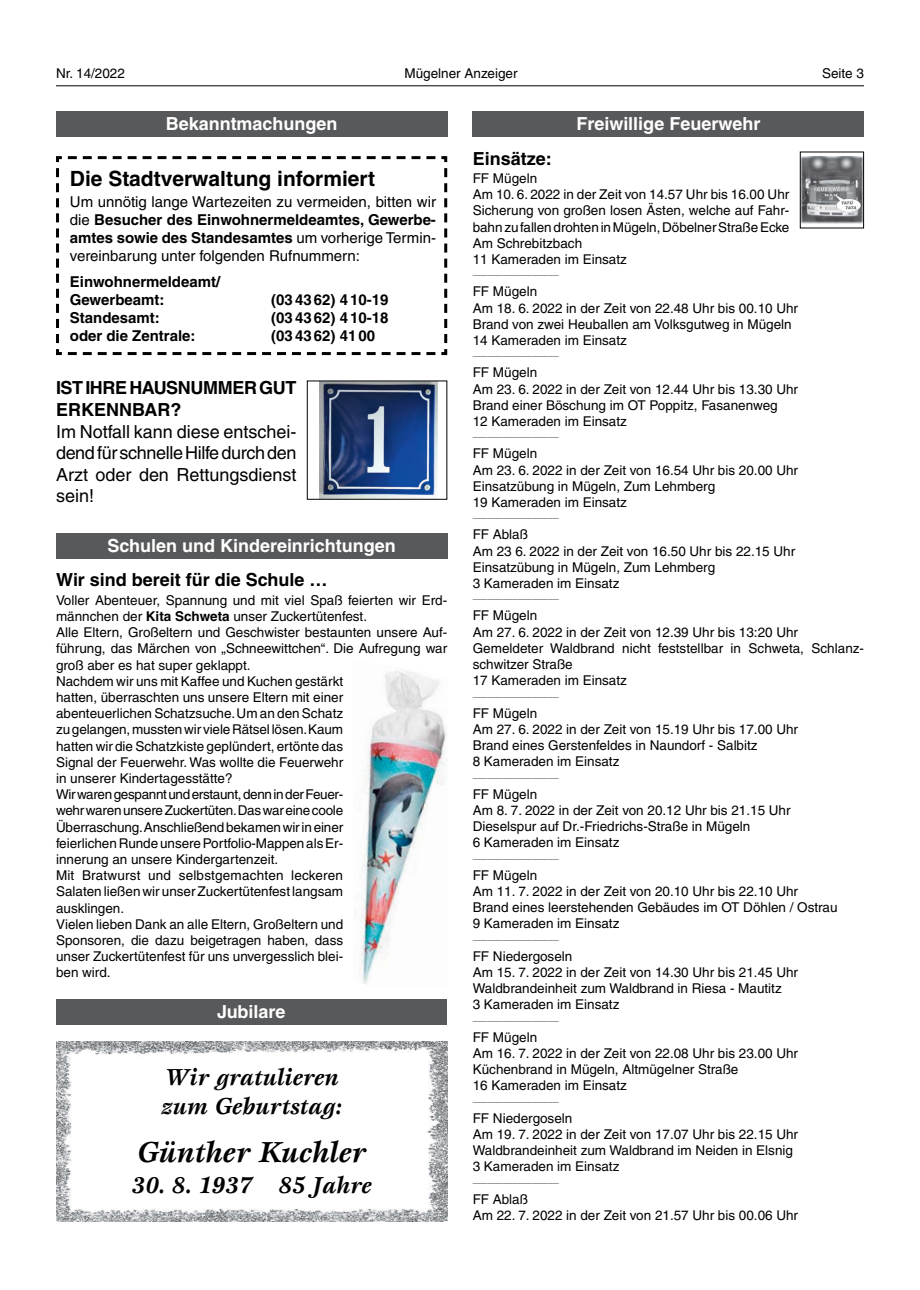
<style>
.page{position:relative;width:920px;height:1290px;background:#fff}
.page>*{position:absolute;margin:0;border:0;box-sizing:border-box;transform-origin:0 0}
.t1{font:italic 700 30px "Esprit";color:#000}
.t2{font:italic 700 24px/28.8px "Esprit";color:#000}
.t3{font:700 21px "Helvetica";color:#000}
.t4{font:18px/21.6px "Helvetica";color:#000;text-align:justify}
.t5{font:700 18px "Helvetica";color:#fff}
.t6{font:700 18px "Helvetica";color:#000}
.t7{font:700 18px/21.6px "Helvetica";letter-spacing:-.02em;color:#000}
.t8{font:15px/18px "Helvetica";color:#000;text-align:justify}
.t9{font:700 15px/18px "Helvetica";color:#000}
.t10{font:13.5px/16.2px "Helvetica";color:#000}
.t11{font:6.75px "Helvetica";color:#000}
.s1{font-weight:700}
</style>
<div class="page">
<hr style="left:56px;top:85px;width:808px;height:1px;background:#000">
<div style="left:56px;top:111px;width:391px;height:26px;background:#58595b"></div>
<svg style="left:56px;top:156px;width:392px;height:200px"></svg>
<div style="left:56px;top:533px;width:391px;height:26px;background:#58595b"></div>
<div style="left:56px;top:999px;width:391px;height:26px;background:#58595b"></div>
<img style="left:56px;top:1041px;width:391px;height:180px">
<img style="left:320px;top:383px;width:117px;height:115px">
<div style="left:307px;top:381px;width:140px;height:119px;border:1px solid #000"></div>
<img style="left:359px;top:671px;width:87px;height:314px">
<div style="left:473px;top:111px;width:391px;height:26px;background:#58595b"></div>
<img style="left:802px;top:156px;width:60px;height:68px">
<div style="left:800px;top:152px;width:64px;height:76px;border:1px solid #000"></div>
<p class="t10" style="left:56px;top:67px;width:70px">Nr. 14/2022</p>
<p class="t10" style="left:405px;top:67px;width:114px">Mügelner Anzeiger</p>
<p class="t10" style="left:822px;top:67px;width:43px">Seite 3</p>
<h3 class="t5" style="left:166px;top:117px;width:173px">Bekanntmachungen</h3>
<h3 class="t3" style="left:70px;top:171px;width:307px">Die Stadtverwaltung informiert</h3>
<p class="t8" style="left:70px;top:194px;width:368px">Um unnötig lange Wartezeiten zu vermeiden, bitten wir die <span class="s1">Besucher des Einwohnermeldeamtes, Gewerbe&shy;amtes sowie des Standesamtes</span> um vorherige Termin&shy;vereinbarung unter folgenden Rufnummern:</p>
<p class="t9" style="left:70px;top:274px;width:152px">Einwohnermeldeamt/<br>Gewerbeamt:</p>
<h3 class="t5" style="left:576px;top:117px;width:185px">Freiwillige Feuerwehr</h3>
<h3 class="t6" style="left:473px;top:152px;width:81px">Einsätze:</h3>
<p class="t10" style="left:473px;top:171px;width:318px">FF Mügeln<br>Am 10. 6. 2022 in der Zeit von 14.57 Uhr bis 16.00 Uhr Sicherung von großen losen Ästen, welche auf Fahr&shy;bahnzufallendrohteninMügeln,DöbelnerStraßeEcke Am Schrebitzbach<br>11 Kameraden im Einsatz</p>
<p class="t11" style="left:473px;top:270px;width:88px">_______________________</p>
<p class="t10" style="left:473px;top:285px;width:327px">FF Mügeln<br>Am 18. 6. 2022 in der Zeit von 22.48 Uhr bis 00.10 Uhr Brand von zwei Heuballen am Volksgutweg in Mügeln 14 Kameraden im Einsatz</p>
<p class="t11" style="left:473px;top:351px;width:88px">_______________________</p>
<p class="t10" style="left:473px;top:366px;width:327px">FF Mügeln<br>Am 23. 6. 2022 in der Zeit von 12.44 Uhr bis 13.30 Uhr<br>Brand einer Böschung im OT Poppitz, Fasanenweg<br>12 Kameraden im Einsatz</p>
<p class="t11" style="left:473px;top:432px;width:88px">_______________________</p>
<p class="t10" style="left:473px;top:447px;width:327px">FF Mügeln<br>Am 23. 6. 2022 in der Zeit von 16.54 Uhr bis 20.00 Uhr<br>Einsatzübung in Mügeln, Zum Lehmberg<br>19 Kameraden im Einsatz</p>
<p class="t11" style="left:473px;top:513px;width:88px">_______________________</p>
<p class="t10" style="left:473px;top:528px;width:324px">FF Ablaß<br>Am 23 6. 2022 in der Zeit von 16.50 Uhr bis 22.15 Uhr<br>Einsatzübung in Mügeln, Zum Lehmberg<br>3 Kameraden im Einsatz</p>
<p class="t11" style="left:473px;top:594px;width:88px">_______________________</p>
<p class="t10" style="left:473px;top:609px;width:393px">FF Mügeln<br>Am 27. 6. 2022 in der Zeit von 12.39 Uhr bis 13:20 Uhr<br>Gemeldeter Waldbrand nicht feststellbar in Schweta, Schlanz&shy;schwitzer Straße<br>17 Kameraden im Einsatz</p>
<p class="t11" style="left:473px;top:692px;width:88px">_______________________</p>
<p class="t10" style="left:473px;top:706px;width:327px">FF Mügeln<br>Am 27. 6. 2022 in der Zeit von 15.19 Uhr bis 17.00 Uhr<br>Brand eines Gerstenfeldes in Naundorf - Salbitz<br>8 Kameraden im Einsatz</p>
<p class="t11" style="left:473px;top:773px;width:88px">_______________________</p>
<p class="t10" style="left:473px;top:787px;width:319px">FF Mügeln<br>Am 8. 7. 2022 in der Zeit von 20.12 Uhr bis 21.15 Uhr<br>Dieselspur auf Dr.-Friedrichs-Straße in Mügeln<br>6 Kameraden im Einsatz</p>
<p class="t11" style="left:473px;top:854px;width:88px">_______________________</p>
<p class="t10" style="left:473px;top:868px;width:366px">FF Mügeln<br>Am 11. 7. 2022 in der Zeit von 20.10 Uhr bis 22.10 Uhr<br>Brand eines leerstehenden Gebäudes im OT Döhlen / Ostrau 9 Kameraden im Einsatz</p>
<p class="t11" style="left:473px;top:935px;width:88px">_______________________</p>
<p class="t10" style="left:473px;top:949px;width:327px">FF Niedergoseln<br>Am 15. 7. 2022 in der Zeit von 14.30 Uhr bis 21.45 Uhr Waldbrandeinheit zum Waldbrand in Riesa - Mautitz<br>3 Kameraden im Einsatz</p>
<p class="t11" style="left:473px;top:1016px;width:88px">_______________________</p>
<p class="t10" style="left:473px;top:1030px;width:327px">FF Mügeln<br>Am 16. 7. 2022 in der Zeit von 22.08 Uhr bis 23.00 Uhr<br>Küchenbrand in Mügeln, Altmügelner Straße<br>16 Kameraden im Einsatz</p>
<p class="t11" style="left:473px;top:1097px;width:88px">_______________________</p>
<p class="t10" style="left:473px;top:1111px;width:327px">FF Niedergoseln<br>Am 19. 7. 2022 in der Zeit von 17.07 Uhr bis 22.15 Uhr Waldbrandeinheit zum Waldbrand im Neiden in Elsnig 3 Kameraden im Einsatz</p>
<p class="t11" style="left:473px;top:1178px;width:88px">_______________________</p>
<p class="t10" style="left:473px;top:1192px;width:327px">FF Ablaß<br>Am 22. 7. 2022 in der Zeit von 21.57 Uhr bis 00.06 Uhr</p>
<p class="t9" style="left:271px;top:292px;width:119px">(03 43 62) 4 10-19</p>
<p class="t9" style="left:70px;top:310px;width:91px">Standesamt:</p>
<p class="t9" style="left:271px;top:310px;width:119px">(03 43 62) 4 10-18</p>
<p class="t9" style="left:70px;top:328px;width:127px">oder die Zentrale:</p>
<p class="t9" style="left:271px;top:328px;width:106px">(03 43 62) 41 00</p>
<h3 class="t7" style="left:56px;top:379px;width:242px">ISTIHREHAUSNUMMERGUT<br>ERKENNBAR?</h3>
<h3 class="t4" style="left:56px;top:422px;width:242px">Im Notfall kann diese entschei&shy;dendfürschnelleHilfedurchden Arzt oder den Rettungsdienst sein!</h3>
<h3 class="t5" style="left:107px;top:539px;width:290px">Schulen und Kindereinrichtungen</h3>
<h3 class="t6" style="left:56px;top:573px;width:273px">Wir sind bereit für die Schule …</h3>
<p class="t10" style="left:56px;top:593px;width:393px">Voller Abenteuer, Spannung und mit viel Spaß feierten wir Erd&shy;männchen der <span class="s1">Kita Schweta</span> unser Zuckertütenfest.<br>Alle Eltern, Großeltern und Geschwister bestaunten unsere Auf&shy;führung, das Märchen von „Schneewittchen“. Die Aufregung war groß aber es hat super geklappt.<br>Nachdem wir uns mit Kaffee und Kuchen gestärkt<br>hatten, überraschten uns unsere Eltern mit einer<br>abenteuerlichen Schatzsuche.Um an den Schatz zugelangen,musstenwirvieleRätsellösen.Kaum<br>hatten wir die Schatzkiste geplündert, ertönte das<br>Signal der Feuerwehr. Was wollte die Feuerwehr<br>in unserer Kindertagesstätte?<br>Wirwarengespanntunderstaunt,denninderFeuer&shy;wehrwarenunsereZuckertüten.Daswareinecoole Überraschung.Anschließendbekamenwirineiner feierlichenRundeunserePortfolio-MappenalsEr-<br>innerung an unsere Kindergartenzeit.<br>Mit Bratwurst und selbstgemachten leckeren<br>Salaten ließen wir unser Zuckertütenfest langsam<br>ausklingen.<br>Vielen lieben Dank an alle Eltern, Großeltern und<br>Sponsoren, die dazu beigetragen haben, dass<br>unser Zuckertütenfest für uns unvergesslich blei-<br>ben wird.</p>
<h3 class="t5" style="left:217px;top:1005px;width:70px">Jubilare</h3>
<h2 class="t2" style="left:162px;top:1065px;width:182px">Wir gratulieren zum Geburtstag:</h2>
<h1 class="t1" style="left:137px;top:1140px;width:231px">Günther Kuchler</h1>
<h2 class="t2" style="left:132px;top:1173px;width:241px">30. 8. 1937 85 Jahre</h2>
</div>
